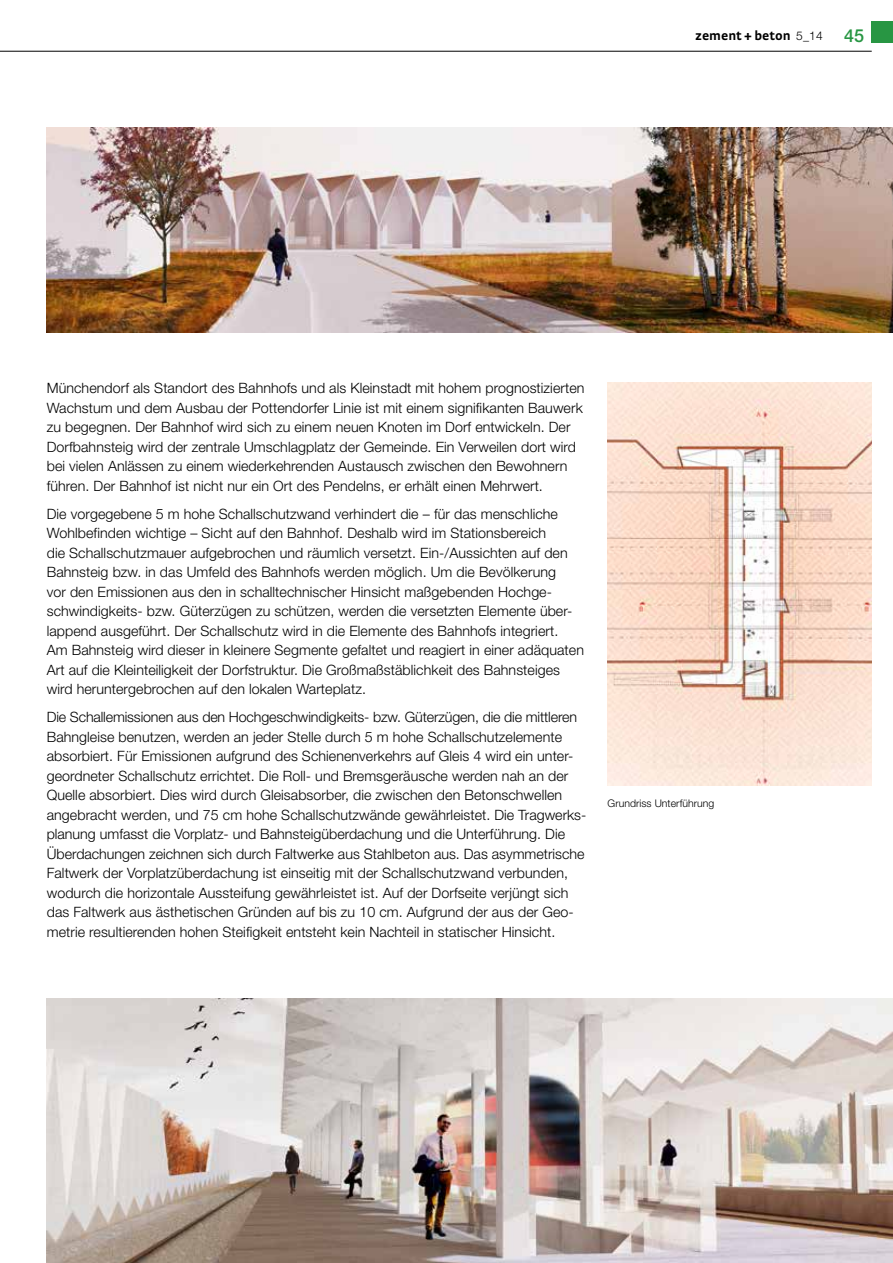
<style>
.page{position:relative;width:893px;height:1263px;background:#fff}
.page>*{position:absolute;margin:0;border:0;box-sizing:border-box;transform-origin:0 0}
.t1{font:300 14.25px/19.5px "Helvetica Neue LT";letter-spacing:.005em;color:#000}
.t2{font:700 13.5px "Strada";color:#000}
.t3{font:300 10.5px "Helvetica Neue LT";letter-spacing:.005em;color:#000}
.s1{font-family:"Helvetica Neue LT";font-weight:300;font-size:12px}
.s2{font-family:"Helvetica Neue LT";font-weight:500;font-size:18px;color:#289643}
</style>
<div class="page">
<div style="left:872px;top:21px;width:21px;height:22px;background:#289643"></div>
<hr style="left:0;top:51px;width:872px;height:1px;background:#000">
<img style="left:47px;top:127px;width:846px;height:205px">
<img style="left:47px;top:999px;width:846px;height:264px">
<img style="left:607px;top:382px;width:265px;height:404px">
<p class="t2" style="left:695px;top:27px;width:170px">zement + beton <span class="s1">5_14</span> <span class="s2">45</span></p>
<p class="t1" style="left:47px;top:378px;width:539px">Münchendorf als Standort des Bahnhofs und als Kleinstadt mit hohem prognostizierten Wachstum und dem Ausbau der Pottendorfer Linie ist mit einem signifikanten Bauwerk zu begegnen. Der Bahnhof wird sich zu einem neuen Knoten im Dorf entwickeln. Der Dorfbahnsteig wird der zentrale Umschlagplatz der Gemeinde. Ein Verweilen dort wird bei vielen Anlässen zu einem wiederkehrenden Austausch zwischen den Bewohnern führen. Der Bahnhof ist nicht nur ein Ort des Pendelns, er erhält einen Mehrwert.</p>
<p class="t1" style="left:47px;top:504px;width:539px">Die vorgegebene 5 m hohe Schallschutzwand verhindert die – für das menschliche Wohlbefinden wichtige – Sicht auf den Bahnhof. Deshalb wird im Stationsbereich<br>die Schallschutzmauer aufgebrochen und räumlich versetzt. Ein-/Aussichten auf den Bahnsteig bzw. in das Umfeld des Bahnhofs werden möglich. Um die Bevölkerung<br>vor den Emissionen aus den in schalltechnischer Hinsicht maßgebenden Hochge&shy;schwindigkeits- bzw. Güterzügen zu schützen, werden die versetzten Elemente über&shy;lappend ausgeführt. Der Schallschutz wird in die Elemente des Bahnhofs integriert.<br>Am Bahnsteig wird dieser in kleinere Segmente gefaltet und reagiert in einer adäquaten Art auf die Kleinteiligkeit der Dorfstruktur. Die Großmaßstäblichkeit des Bahnsteiges wird heruntergebrochen auf den lokalen Warteplatz.</p>
<p class="t1" style="left:47px;top:707px;width:541px">Die Schallemissionen aus den Hochgeschwindigkeits- bzw. Güterzügen, die die mittleren Bahngleise benutzen, werden an jeder Stelle durch 5 m hohe Schallschutzelemente absorbiert. Für Emissionen aufgrund des Schienenverkehrs auf Gleis 4 wird ein unter&shy;geordneter Schallschutz errichtet. Die Roll- und Bremsgeräusche werden nah an der Quelle absorbiert. Dies wird durch Gleisabsorber, die zwischen den Betonschwellen angebracht werden, und 75 cm hohe Schallschutzwände gewährleistet. Die Tragwerks&shy;planung umfasst die Vorplatz- und Bahnsteigüberdachung und die Unterführung. Die Überdachungen zeichnen sich durch Faltwerke aus Stahlbeton aus. Das asymmetrische Faltwerk der Vorplatzüberdachung ist einseitig mit der Schallschutzwand verbunden, wodurch die horizontale Aussteifung gewährleistet ist. Auf der Dorfseite verjüngt sich das Faltwerk aus ästhetischen Gründen auf bis zu 10 cm. Aufgrund der aus der Geo&shy;metrie resultierenden hohen Steifigkeit entsteht kein Nachteil in statischer Hinsicht.</p>
<p class="t3" style="left:607px;top:797px;width:108px">Grundriss Unterführung</p>
</div>
